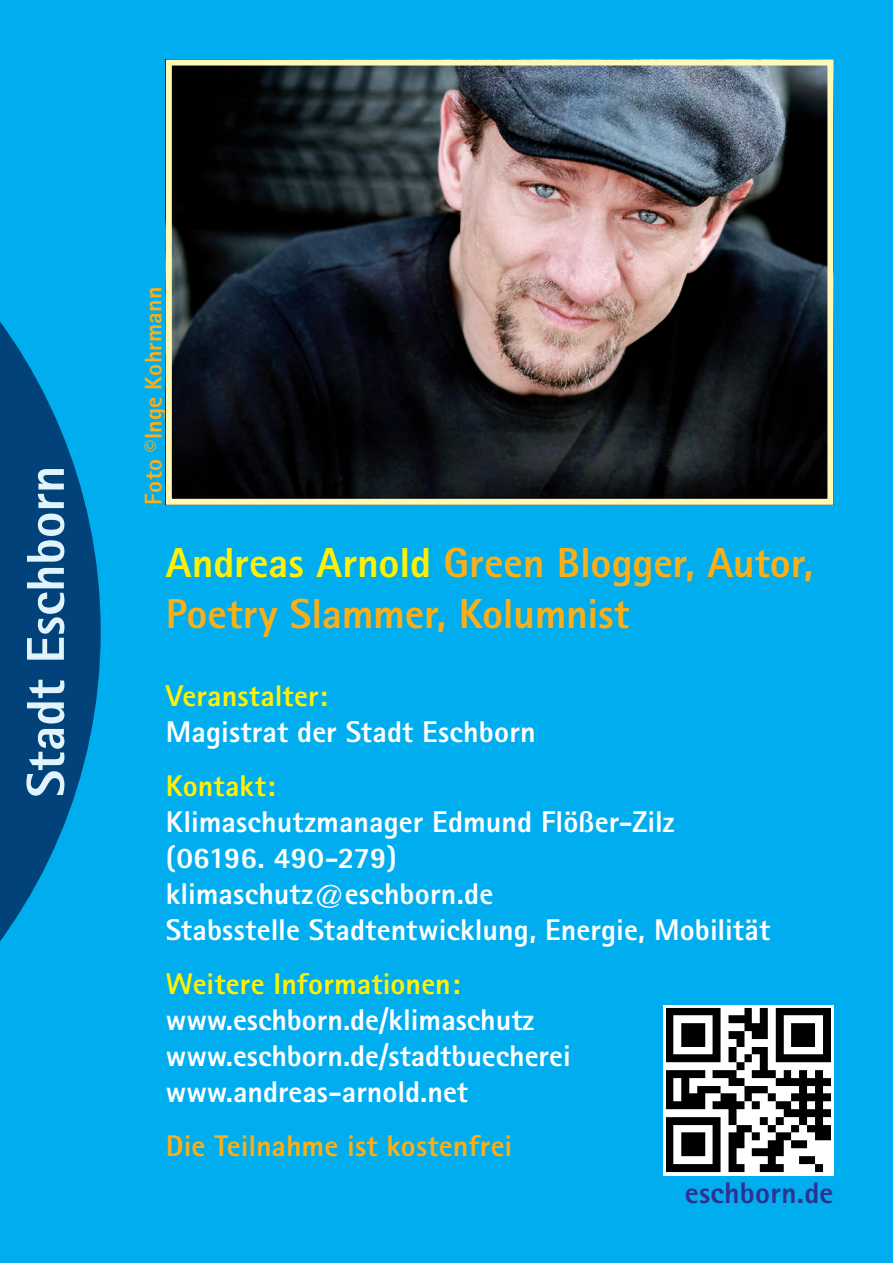
<style>
.page{position:relative;width:893px;height:1263px;background:#00aeef}
.page>*{position:absolute;margin:0;border:0;box-sizing:border-box;transform-origin:0 0}
.t1{font:800 53.4px "Rotis Sans Serif";letter-spacing:-.005em;color:#e1f4fc}
.t2{font:800 42px/50.4px "Rotis Sans Serif";letter-spacing:-.005em;color:#faaf18}
.t3{font:800 30px/36px "Rotis Sans Serif";color:#fff}
.t4{font:800 30px "Rotis Sans Serif";letter-spacing:.005em;color:#fff101}
.t5{font:800 30px "Rotis Sans Serif";color:#faaf18}
.t6{font:800 30px "Rotis Sans Serif";letter-spacing:.01em;color:#2e3092}
.t7{font:800 24px "Rotis Sans Serif";letter-spacing:.01em;color:#faaf18}
.s1{color:#fff101}
</style>
<div class="page">
<img style="left:663px;top:1005px;width:170px;height:170px">
<svg style="left:0;top:322px;width:101px;height:619px;fill:#004279"></svg>
<img style="left:173px;top:67px;width:653px;height:431px">
<div style="left:166px;top:60px;width:667px;height:445px;border:6px solid #fff9b8"></div>
<h1 class="t1" style="left:12px;top:797px;width:333px;rotate:-90deg">Stadt Eschborn</h1>
<p class="t7" style="left:138px;top:505px;width:220px;rotate:-90deg">Foto ©Inge Kohrmann</p>
<h2 class="t2" style="left:166px;top:537px;width:649px"><span class="s1">Andreas Arnold</span> Green Blogger, Autor,<br>Poetry Slammer, Kolumnist</h2>
<p class="t4" style="left:166px;top:676px;width:163px">Veranstalter:</p>
<p class="t3" style="left:166px;top:713px;width:371px">Magistrat der Stadt Eschborn</p>
<p class="t4" style="left:166px;top:766px;width:111px">Kontakt:</p>
<p class="t3" style="left:166px;top:803px;width:606px">Klimaschutzmanager Edmund Flößer-Zilz (06196. 490-279)<br>klimaschutz@eschborn.de<br>Stabsstelle Stadtentwicklung, Energie, Mobilität</p>
<p class="t4" style="left:166px;top:964px;width:296px">Weitere Informationen:</p>
<p class="t3" style="left:166px;top:1001px;width:406px">www.eschborn.de/klimaschutz www.eschborn.de/stadtbuecherei www.andreas-arnold.net</p>
<p class="t5" style="left:166px;top:1126px;width:348px">Die Teilnahme ist kostenfrei</p>
<p class="t6" style="left:685px;top:1174px;width:150px">eschborn.de</p>
</div>
